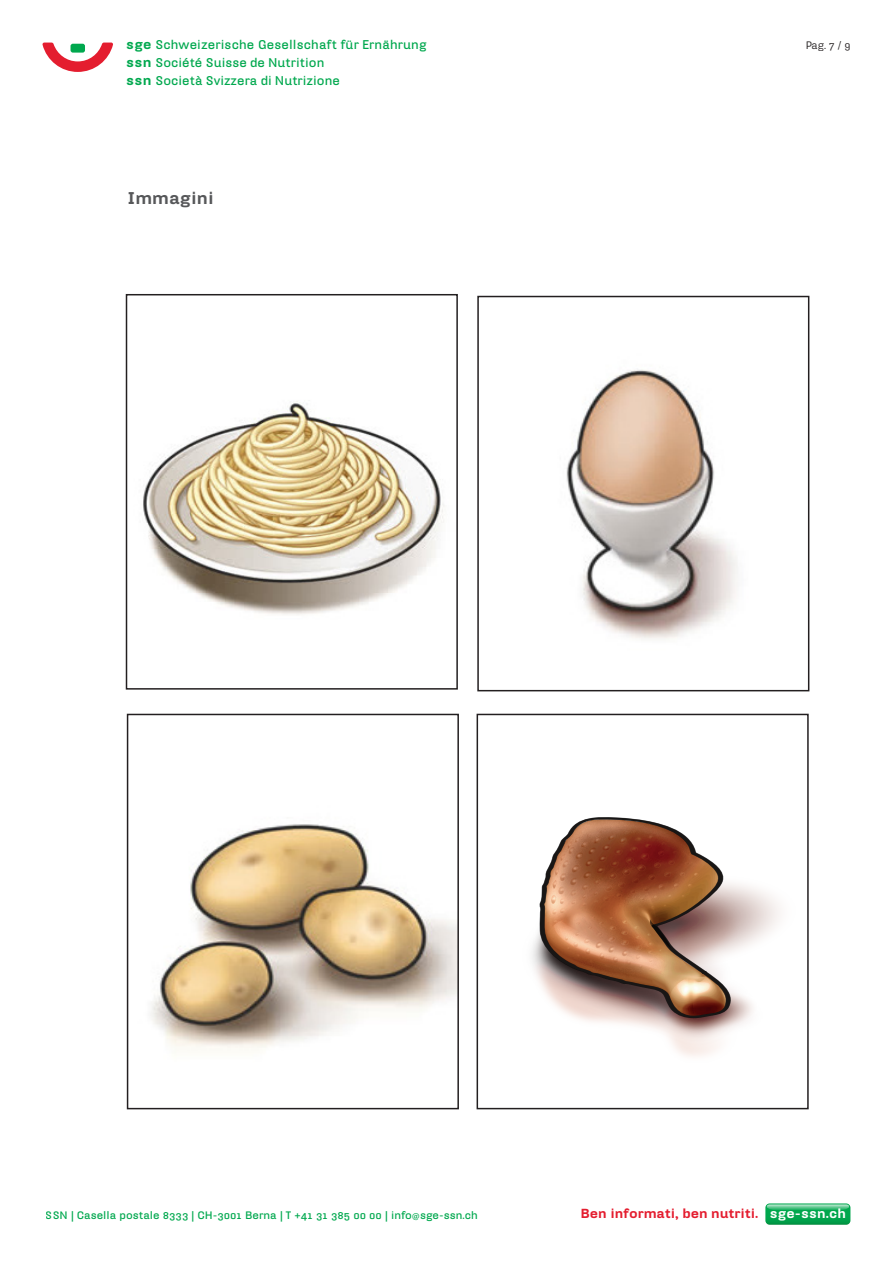
<style>
.page{position:relative;width:893px;height:1263px;background:#fff}
.page>*{position:absolute;margin:0;border:0;box-sizing:border-box;transform-origin:0 0}
.t1{font:900 16.5px "Hydra Text";color:#57585a}
.t2{font:900 12.75px "Hydra Text";letter-spacing:-.01em;color:#e41d2f}
.t3{font:700 12.3px/18px "Hydra Text";letter-spacing:.005em;color:#00a84e}
.t4{font:700 10.5px "Hydra Text";color:#00a84e}
.t5{font:10.5px "Hydra Text";color:#231f20}
.s1{font-weight:900;font-size:13.05px}
.s2{font-family:"Hydra Text Regular Expert"}
.s3{font-family:"Hydra Text Bold Expert";font-weight:400}
.s4{font-weight:400}
.s5{color:#fff}
</style>
<div class="page">
<svg style="left:43px;top:43px;width:70px;height:29px"></svg>
<svg style="left:765px;top:1203px;width:85px;height:22px;background:#24af64"></svg>
<img style="left:566px;top:369px;width:172px;height:270px">
<div style="left:477px;top:296px;width:332px;height:395px;border:2px solid #231f20"></div>
<img style="left:532px;top:884px;width:248px;height:172px">
<img style="left:539px;top:817px;width:198px;height:201px">
<div style="left:477px;top:714px;width:332px;height:395px;border:2px solid #231f20"></div>
<img style="left:150px;top:824px;width:306px;height:224px">
<div style="left:127px;top:714px;width:332px;height:395px;border:2px solid #231f20"></div>
<img style="left:143px;top:401px;width:301px;height:214px">
<div style="left:126px;top:294px;width:332px;height:396px;border:2px solid #231f20"></div>
<p class="t3" style="left:126px;top:35px;width:302px"><span class="s1">sge</span> Schweizerische Gesellschaft für Ernährung</p>
<p class="t5" style="left:806px;top:38px;width:46px">Pag. <span class="s2">7</span> / <span class="s2">9</span></p>
<p class="t3" style="left:126px;top:53px;width:215px"><span class="s1">ssn</span> Société Suisse de Nutrition <span class="s1">ssn</span> Società Svizzera di Nutrizione</p>
<h1 class="t1" style="left:128px;top:187px;width:88px">Immagini</h1>
<p class="t4" style="left:46px;top:1208px;width:434px">SSN | Casella postale <span class="s3">8333</span> | CH-<span class="s3">3001</span> Berna | T +<span class="s3">41 31 385 00 00</span> | info<span class="s4">@</span>sge-ssn.ch</p>
<p class="t2" style="left:581px;top:1205px;width:267px">Ben informati, ben nutriti. <span class="s5">sge-ssn.ch</span></p>
</div>
